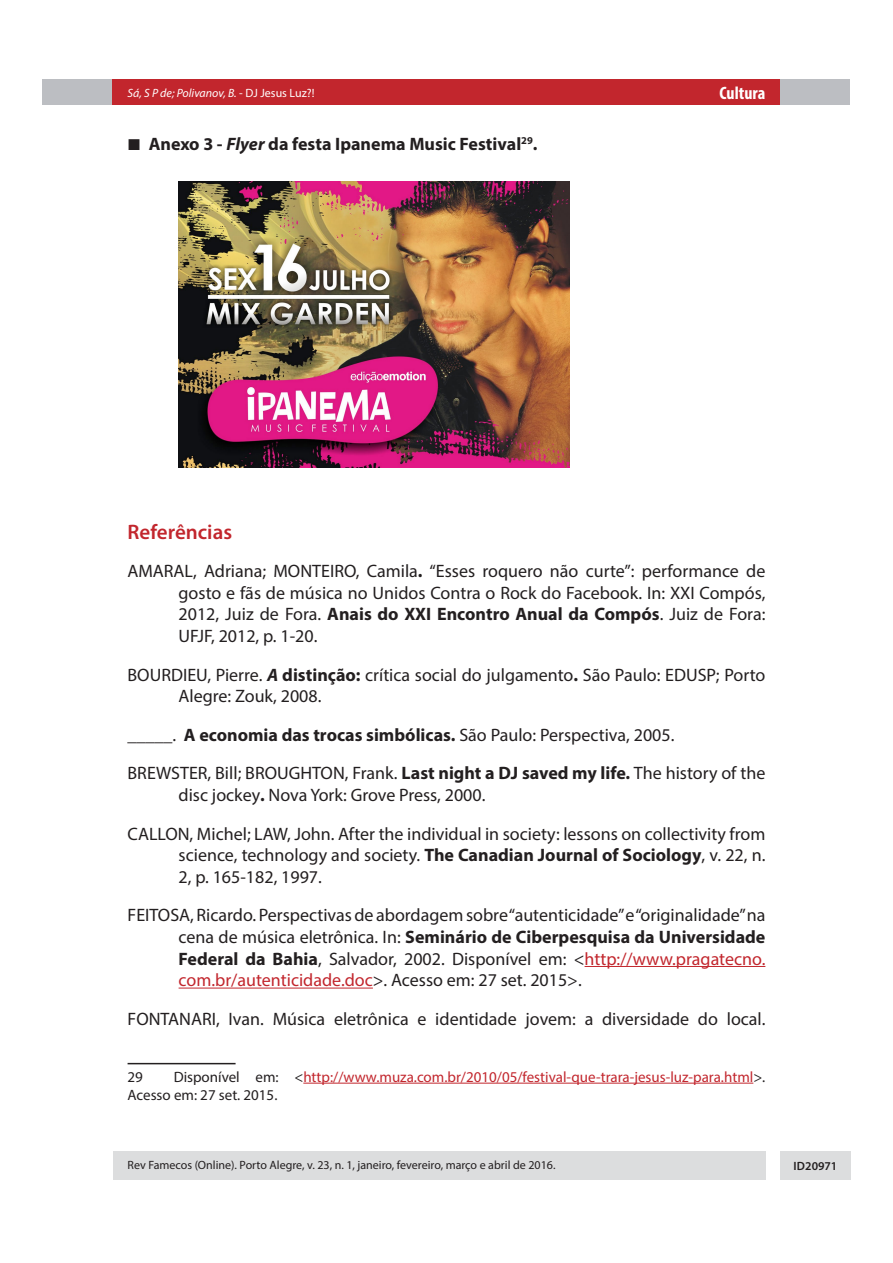
<style>
.page{position:relative;width:893px;height:1263px;background:#fff}
.page>*{position:absolute;margin:0;border:0;box-sizing:border-box;transform-origin:0 0}
.Interna_-_subtítulo{font:600 21px "Myriad Pro";color:#c2262d}
.Interna_-_referência{font:18px/21.6px "Myriad Pro";color:#231f20;text-align:justify}
.t1{font:700 18px "Myriad Pro";color:#231f20}
.t2{font:700 condensed 18px "Myriad Pro";color:#fff}
.Interna_-_texto_nota{font:15px/18px "Myriad Pro";color:#c2262d}
.Interna_-_texto_nota-2{font:15px "Myriad Pro";color:#231f20}
.t3{font:12px "Myriad Pro";color:#231f20}
.t4{font:italic 12px "Myriad Pro";color:#fff}
.t5{font:600 12px "Myriad Pro";color:#231f20}
.s1{font-style:normal}
.s2{font-style:italic}
.s3{font-weight:700}
.s4{font-weight:700;font-style:italic}
.s5{color:#c2262d}
.s6{color:#231f20}
</style>
<div class="page">
<div style="left:43px;top:80px;width:807px;height:25px;background:#bcbec2"></div>
<div style="left:113px;top:80px;width:667px;height:25px;background:#c2262d"></div>
<div style="left:780px;top:1151px;width:70px;height:28px;background:#dcddde"></div>
<div style="left:113px;top:1151px;width:652px;height:28px;background:#dcddde"></div>
<hr style="left:585px;top:966px;width:180px;height:1px;background:#c2262d">
<hr style="left:179px;top:987px;width:194px;height:1px;background:#c2262d">
<img style="left:179px;top:182px;width:390px;height:286px">
<hr style="left:128px;top:1063px;width:108px;height:1px;background:#231f20">
<hr style="left:303px;top:1083px;width:450px;height:1px;background:#c2262d">
<p class="t4" style="left:128px;top:85px;width:188px">Sá, S P de; Polivanov, B. <span class="s1">- DJ Jesus Luz?!</span></p>
<p class="t2" style="left:719px;top:82px;width:47px">Cultura</p>
<p class="t1" style="left:149px;top:132px;width:390px">Anexo 3 - <span class="s2">Flyer</span> da festa Ipanema Music Festival<sup>29</sup>.</p>
<p class="Interna_-_subtítulo" style="left:128px;top:518px;width:106px">Referências</p>
<p class="Interna_-_referência" style="left:179px;top:560px;width:588px;text-indent:-51px">AMARAL, Adriana; MONTEIRO, Camila<span class="s3">.</span> “Esses roquero não curte”: performance de gosto e fãs de música no Unidos Contra o Rock do Facebook. In: XXI Compós, 2012, Juiz de Fora. <span class="s3">Anais do XXI Encontro Anual da Compós</span>. Juiz de Fora:<br>UFJF, 2012, p. 1-20.</p>
<p class="Interna_-_referência" style="left:179px;top:663px;width:588px;text-indent:-51px">BOURDIEU, Pierre. <span class="s4">A</span> <span class="s3">distinção:</span> crítica social do julgamento<span class="s3">.</span> São Paulo: EDUSP; Porto<br>Alegre: Zouk, 2008.</p>
<p class="Interna_-_referência" style="left:128px;top:724px;width:548px">_____. <span class="s3">A economia das trocas simbólicas.</span> São Paulo: Perspectiva, 2005.</p>
<p class="Interna_-_referência" style="left:179px;top:762px;width:588px;text-indent:-51px">BREWSTER, Bill; BROUGHTON, Frank. <span class="s3">Last night a DJ saved my life.</span> The history of the disc jockey<span class="s3">.</span> Nova York: Grove Press, 2000.</p>
<p class="Interna_-_referência" style="left:179px;top:822px;width:588px;text-indent:-51px">CALLON, Michel; LAW, John. After the individual in society: lessons on collectivity from science, technology and society. <span class="s3">The Canadian Journal of Sociology</span>, v. 22, n.<br>2, p. 165-182, 1997.</p>
<p class="Interna_-_referência" style="left:179px;top:904px;width:588px;text-indent:-51px">FEITOSA, Ricardo. Perspectivas de abordagem sobre “autenticidade” e “originalidade” na cena de música eletrônica. In: <span class="s3">Seminário de Ciberpesquisa da Universidade Federal da Bahia</span>, Salvador, 2002. Disponível em: &lt;<span class="s5">http://www.pragatecno. com.br/autenticidade.doc</span>&gt;. Acesso em: 27 set. 2015&gt;.</p>
<p class="Interna_-_referência" style="left:128px;top:1008px;width:639px">FONTANARI, Ivan. Música eletrônica e identidade jovem: a diversidade do local.</p>
<p class="Interna_-_texto_nota" style="left:128px;top:1067px;width:639px;text-indent:46px"><span class="s6">Disponível em: &lt;</span>http://www.muza.com.br/2010/05/festival-que-trara-jesus-luz-para.html<span class="s6">&gt;.<br>Acesso em: 27 set. 2015.</span></p>
<p class="Interna_-_texto_nota-2" style="left:128px;top:1067px;width:17px">29</p>
<p class="t3" style="left:128px;top:1158px;width:429px">Rev Famecos (Online). Porto Alegre, v. 23, n. 1, janeiro, fevereiro, março e abril de 2016.</p>
<p class="t5" style="left:793px;top:1158px;width:45px">ID20971</p>
</div>
